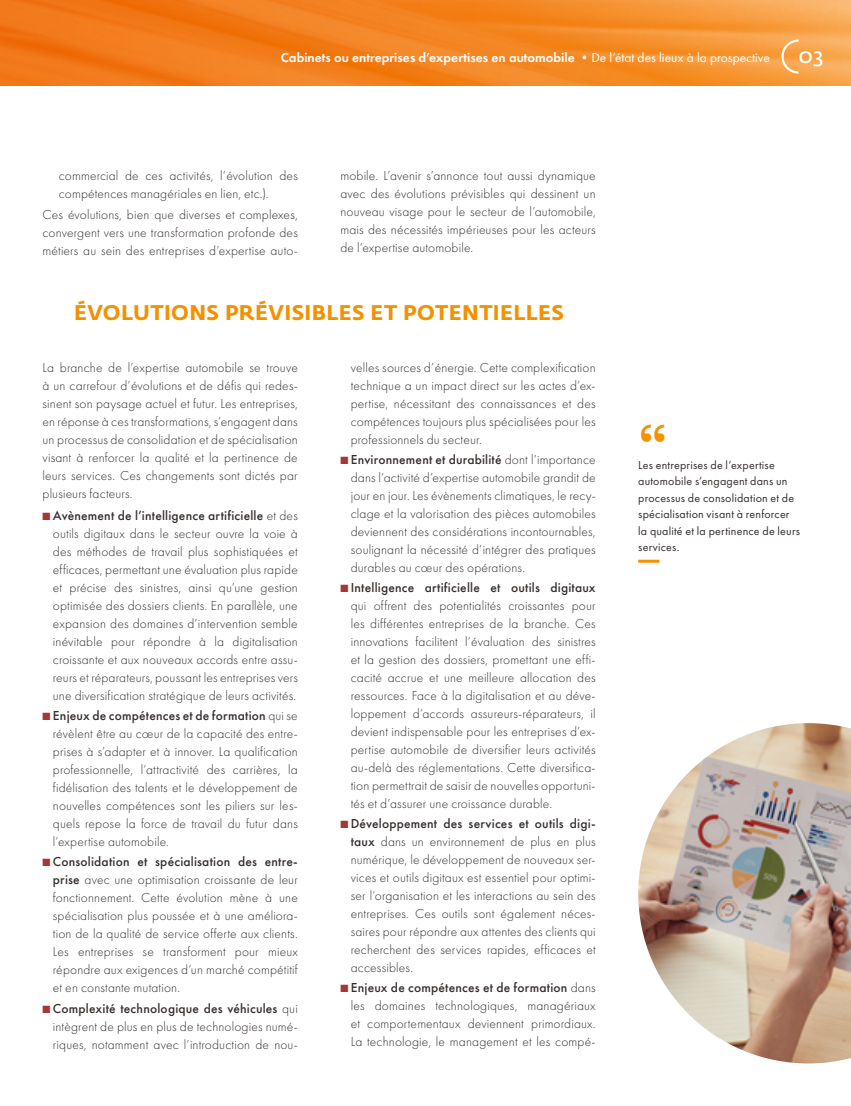
<style>
.page{position:relative;width:851px;height:1106px;background:#fff}
.page>*{position:absolute;margin:0;border:0;box-sizing:border-box;transform-origin:0 0}
.t1{font:700 49.5px "Baskerville";color:#f39100}
.t2{font:700 21px "Fedra Sans Std";letter-spacing:.02em;color:#f39100}
.t3{font:21px "Fedra Sans Std";color:#fff}
.t4{font:300 13.5px/18px "Futura PT";letter-spacing:.01em;color:#352f2d;text-align:justify}
.t5{font:600 13.5px "Futura PT";color:#fff}
.t6{font:12px/16.5px "Futura PT";letter-spacing:.015em;color:#352f2d}
.s1{font-weight:400}
.s2{color:#a63638}
.s3{font-weight:500}
</style>
<div class="page">
<hr style="left:638px;top:559px;width:21px;height:3px;background:#f39100">
<img style="left:638px;top:723px;width:212px;height:340px">
<svg style="left:0;top:0;width:850px;height:85px;background:#f38624"></svg>
<svg style="left:781px;top:40px;width:17px;height:34px"></svg>
<p class="t5" style="left:281px;top:49px;width:490px">Cabinets ou entreprises d’expertises en automobile <span class="s1">•De l’état des lieux à la prospective</span></p>
<h2 class="t3" style="left:798px;top:43px;width:26px">03</h2>
<p class="t4" style="left:59px;top:167px;width:240px">commercial de ces activités, l’évolution des compétences managériales en lien, etc.).</p>
<p class="t4" style="left:43px;top:205px;width:257px">Ces évolutions, bien que diverses et complexes, convergent vers une transformation profonde des métiers au sein des entreprises d’expertise auto-</p>
<p class="t4" style="left:340px;top:167px;width:257px">mobile. L’avenir s’annonce tout aussi dynamique avec des évolutions prévisibles qui dessinent un nouveau visage pour le secteur de l’automobile, mais des nécessités impérieuses pour les acteurs de l’expertise automobile.</p>
<h2 class="t2" style="left:74px;top:299px;width:491px">ÉVOLUTIONS PRÉVISIBLES ET POTENTIELLES</h2>
<p class="t4" style="left:43px;top:358px;width:257px">La branche de l’expertise automobile se trouve à un carrefour d’évolutions et de défis qui redes&shy;sinent son paysage actuel et futur. Les entreprises, en réponse à ces transformations, s’engagent dans un processus de consolidation et de spécialisation visant à renforcer la qualité et la pertinence de leurs services. Ces changements sont dictés par plusieurs facteurs.</p>
<p class="t4" style="left:53px;top:506px;width:246px;text-indent:-10px"><span class="s2">■</span> <span class="s3">Avènement de l’intelligence artificielle</span> et des outils digitaux dans le secteur ouvre la voie à des méthodes de travail plus sophistiquées et efficaces, permettant une évaluation plus rapide et précise des sinistres, ainsi qu’une gestion optimisée des dossiers clients. En parallèle, une expansion des domaines d’intervention semble inévitable pour répondre à la digitalisation croissante et aux nouveaux accords entre assu&shy;reurs et réparateurs, poussant les entreprises vers une diversification stratégique de leurs activités.</p>
<p class="t4" style="left:53px;top:707px;width:246px;text-indent:-10px"><span class="s2">■</span> <span class="s3">Enjeux de compétences et de formation</span> qui se révèlent être au cœur de la capacité des entre&shy;prises à s’adapter et à innover. La qualification professionnelle, l’attractivité des carrières, la fidélisation des talents et le développement de nouvelles compétences sont les piliers sur les&shy;quels repose la force de travail du futur dans l’expertise automobile.</p>
<p class="t4" style="left:53px;top:853px;width:246px;text-indent:-10px"><span class="s2">■</span> <span class="s3">Consolidation et spécialisation des entre&shy;prise</span> avec une optimisation croissante de leur fonctionnement. Cette évolution mène à une spécialisation plus poussée et à une améliora&shy;tion de la qualité de service offerte aux clients.<br>Les entreprises se transforment pour mieux répondre aux exigences d’un marché compétitif et en constante mutation.</p>
<p class="t4" style="left:53px;top:999px;width:246px;text-indent:-10px"><span class="s2">■</span> <span class="s3">Complexité technologique des véhicules</span> qui intègrent de plus en plus de technologies numé&shy;riques, notamment avec l’introduction de nou-</p>
<p class="t4" style="left:351px;top:358px;width:246px">velles sources d’énergie. Cette complexification technique a un impact direct sur les actes d’ex&shy;pertise, nécessitant des connaissances et des compétences toujours plus spécialisées pour les professionnels du secteur.</p>
<p class="t4" style="left:351px;top:450px;width:246px;text-indent:-10px"><span class="s2">■</span> <span class="s3">Environnement et durabilité</span> dont l’importance dans l’activité d’expertise automobile grandit de jour en jour. Les évènements climatiques, le recy&shy;clage et la valorisation des pièces automobiles deviennent des considérations incontournables, soulignant la nécessité d’intégrer des pratiques durables au cœur des opérations.</p>
<p class="t4" style="left:351px;top:578px;width:246px;text-indent:-10px"><span class="s2">■</span> <span class="s3">Intelligence artificielle et outils digitaux </span>qui offrent des potentialités croissantes pour les différentes entreprises de la branche. Ces innovations facilitent l’évaluation des sinistres et la gestion des dossiers, promettant une effi&shy;cacité accrue et une meilleure allocation des ressources. Face à la digitalisation et au déve&shy;loppement d’accords assureurs-réparateurs, il devient indispensable pour les entreprises d’ex&shy;pertise automobile de diversifier leurs activités au-delà des réglementations. Cette diversifica&shy;tion permettrait de saisir de nouvelles opportuni&shy;tés et d’assurer une croissance durable.</p>
<p class="t4" style="left:351px;top:815px;width:246px;text-indent:-10px"><span class="s2">■</span> <span class="s3">Développement des services et outils digi&shy;taux</span> dans un environnement de plus en plus numérique, le développement de nouveaux ser&shy;vices et outils digitaux est essentiel pour optimi&shy;ser l’organisation et les interactions au sein des entreprises. Ces outils sont également néces&shy;saires pour répondre aux attentes des clients qui recherchent des services rapides, efficaces et accessibles.</p>
<p class="t4" style="left:351px;top:979px;width:246px;text-indent:-10px"><span class="s2">■</span> <span class="s3">Enjeux de compétences et de formation</span> dans les domaines technologiques, managériaux et comportementaux deviennent primordiaux.<br>La technologie, le management et les compé-</p>
<h1 class="t1" style="left:638px;top:407px;width:31px">“</h1>
<p class="t6" style="left:638px;top:456px;width:163px">Les entreprises de l’expertise automobile s’engagent dans un processus de consolidation et de spécialisation visant à renforcer la qualité et la pertinence de leurs services.</p>
</div>
